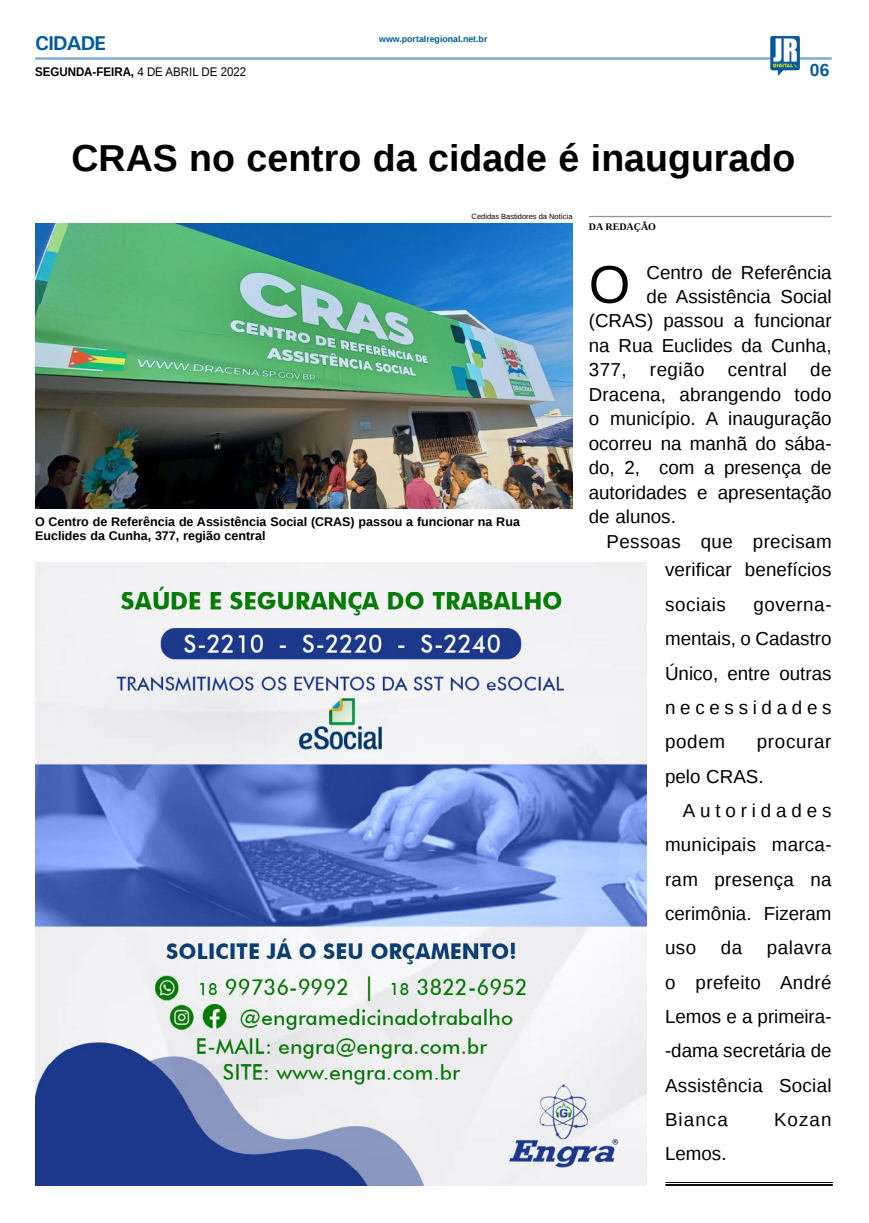
<style>
.page{position:relative;width:869px;height:1223px;background:#fff}
.page>*{position:absolute;margin:0;border:0;box-sizing:border-box;transform-origin:0 0}
.MATÉRIA{font:53.25px "Liberation Sans";color:#000}
.TÍTULO{font:700 37.5px "Liberation Sans";color:#000}
.TITULO_PG{font:700 20px "Univers";letter-spacing:-.04em;color:#005a9e}
.MATÉRIA-2{font:18.75px/34.4px "Liberation Sans";color:#000;text-align:justify}
.MATÉRIA-3{font:18.75px "Liberation Sans";letter-spacing:.025em;color:#000}
.MATÉRIA-4{font:18.75px/34.4px "Liberation Sans";letter-spacing:.035em;color:#000}
.MATÉRIA-5{font:18.75px "Liberation Sans";letter-spacing:.03em;color:#000}
.TÍTULO-2{font:700 17.5px "Liberation Sans";color:#005a9e}
.LEGENDA{font:700 12.5px/13.8px "Liberation Sans";color:#000}
.DATA_PG{font:700 12.5px "Liberation Sans";color:#000;scale:.92 1}
.CRÉDITO_NOME{font:700 10px "Liberation Serif";color:#000}
.DATA_PG-2{font:700 8.75px "Liberation Sans";color:#005a9e}
.CRÉDITO_FOTO{font:7.5px "Liberation Sans";color:#000}
.s1{font-weight:400}
</style>
<div class="page">
<hr style="left:35px;top:57px;width:796px;height:3px;background:#005a9e">
<img style="left:769px;top:36px;width:30px;height:40px">
<img style="left:35px;top:563px;width:611px;height:622px">
<hr style="left:665px;top:1182px;width:167px;height:1px;background:#000">
<hr style="left:665px;top:1184px;width:167px;height:1px;background:#000">
<img style="left:35px;top:223px;width:537px;height:285px">
<hr style="left:588px;top:216px;width:243px;height:1px;background:#939598">
<p class="TITULO_PG" style="left:35px;top:31px;width:72px">CIDADE</p>
<p class="DATA_PG" style="left:35px;top:63px;width:231px">SEGUNDA-FEIRA, <span class="s1">4 DE ABRIL DE 2022</span></p>
<p class="DATA_PG-2" style="left:379px;top:33px;width:110px">www.portalregional.net.br</p>
<p class="TÍTULO-2" style="left:809px;top:58px;width:21px">06</p>
<p class="TÍTULO" style="left:71px;top:132px;width:725px">CRAS no centro da cidade é inaugurado</p>
<p class="CRÉDITO_FOTO" style="left:471px;top:212px;width:102px">Cedidas Bastidores da Notícia</p>
<p class="LEGENDA" style="left:35px;top:514px;width:486px">O Centro de Referência de Assistência Social (CRAS) passou a funcionar na Rua<br>Euclides da Cunha, 377, região central</p>
<p class="CRÉDITO_NOME" style="left:588px;top:220px;width:69px">DA REDAÇÃO</p>
<p class="MATÉRIA" style="left:588px;top:254px;width:43px">O</p>
<p class="MATÉRIA-2" style="left:646px;top:256px;width:186px">Centro de Referência</p>
<p class="MATÉRIA-2" style="left:646px;top:280px;width:186px">de Assistência Social</p>
<p class="MATÉRIA-2" style="left:588px;top:304px;width:244px">(CRAS) passou a funcionar</p>
<p class="MATÉRIA-2" style="left:588px;top:329px;width:244px">na Rua Euclides da Cunha,</p>
<p class="MATÉRIA-3" style="left:588px;top:359px;width:244px">377, região central de</p>
<p class="MATÉRIA-2" style="left:588px;top:378px;width:244px">Dracena, abrangendo todo</p>
<p class="MATÉRIA-2" style="left:588px;top:402px;width:244px">o município. A inauguração</p>
<p class="MATÉRIA-2" style="left:588px;top:427px;width:244px">ocorreu na manhã do sába-</p>
<p class="MATÉRIA-2" style="left:588px;top:451px;width:244px">do, 2, com a presença de</p>
<p class="MATÉRIA-2" style="left:588px;top:476px;width:244px">autoridades e apresentação</p>
<p class="MATÉRIA-2" style="left:588px;top:500px;width:89px">de alunos.</p>
<p class="MATÉRIA-2" style="left:606px;top:528px;width:226px;line-height:28.5px;text-align:right">Pessoas que precisam verificar benefícios</p>
<p class="MATÉRIA-5" style="left:664px;top:593px;width:62px">sociais</p>
<p class="MATÉRIA-2" style="left:664px;top:588px;width:168px;text-indent:88px">governa&shy;mentais, o Cadastro Único, entre outras necessidades podem</p>
<p class="MATÉRIA-4" style="left:664px;top:725px;width:168px;text-indent:92px">procurar pelo CRAS.</p>
<p class="MATÉRIA-2" style="left:664px;top:794px;width:168px;text-indent:18px">Autoridades municipais marca&shy;ram presença na cerimônia. Fizeram uso</p>
<p class="MATÉRIA-2" style="left:664px;top:931px;width:168px;text-indent:102px">palavra o prefeito André Lemos e a primeira--dama secretária de Assistência Social Bianca</p>
<p class="MATÉRIA-2" style="left:720px;top:931px;width:23px">da</p>
<p class="MATÉRIA-2" style="left:773px;top:1103px;width:59px">Kozan</p>
<p class="MATÉRIA-2" style="left:664px;top:1137px;width:63px">Lemos.</p>
</div>
